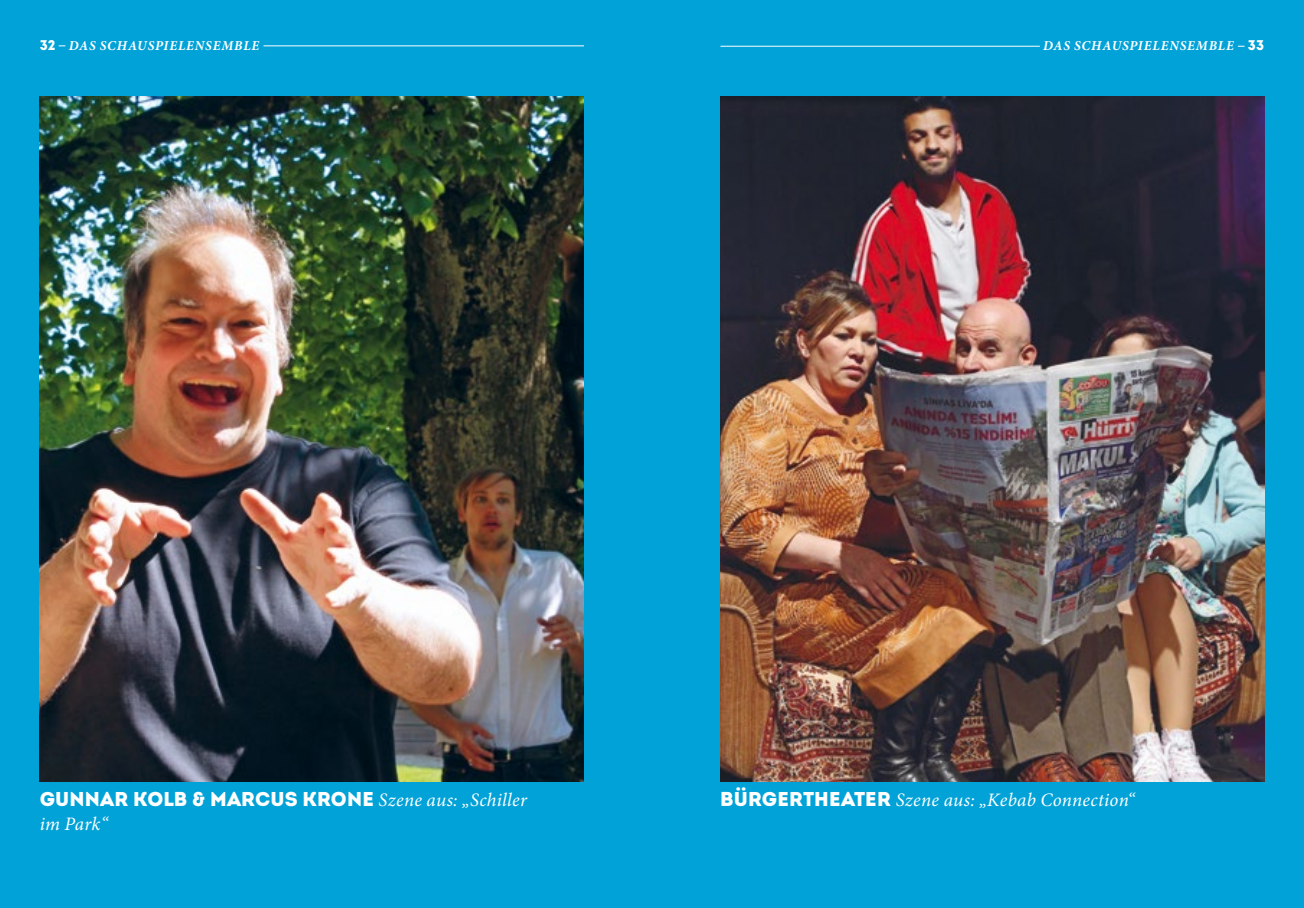
<style>
.page{position:relative;width:1304px;height:908px;background:#fff}
.page>*{position:absolute;margin:0;border:0;box-sizing:border-box;transform-origin:0 0}
.t1{font:900 20px "Intro";letter-spacing:.01em;color:#fff}
.t2{font:italic 19px "Minion Pro";letter-spacing:.01em;color:#fff}
.t3{font:italic 700 13.6px "Minion Pro";letter-spacing:.06em;color:#fff}
.s1{font-family:"Intro";font-weight:900;font-style:normal;font-size:14px}
.s2{font-family:"Minion Pro";font-weight:400;font-style:italic;font-size:19px}
.s3{font-family:"Intro";font-weight:900;font-style:normal;font-size:20px}
</style>
<div class="page">
<div style="left:0;top:0;width:1304px;height:907px;background:#00a2d8"></div>
<hr style="left:263px;top:45px;width:321px;height:1px;background:#fff">
<hr style="left:720px;top:46px;width:320px;height:1px;background:#fff">
<img style="left:40px;top:96px;width:544px;height:685px">
<img style="left:720px;top:96px;width:544px;height:685px">
<p class="t3" style="left:40px;top:36px;width:221px"><span class="s1">32</span> DAS SCHAUSPIELENSEMBLE</p>
<p class="t3" style="left:1043px;top:36px;width:223px">DAS SCHAUSPIELENSEMBLE <span class="s1">33</span></p>
<h1 class="t1" style="left:40px;top:785px;width:489px">GUNNAR KOLB &amp; MARCUS KRONE <span class="s2">Szene aus: „Schiller</span></h1>
<h2 class="t2" style="left:720px;top:786px;width:416px"><span class="s3">BÜRGERTHEATER</span> Szene aus: „Kebab Connection“</h2>
<h2 class="t2" style="left:40px;top:810px;width:70px">im Park“</h2>
</div>
